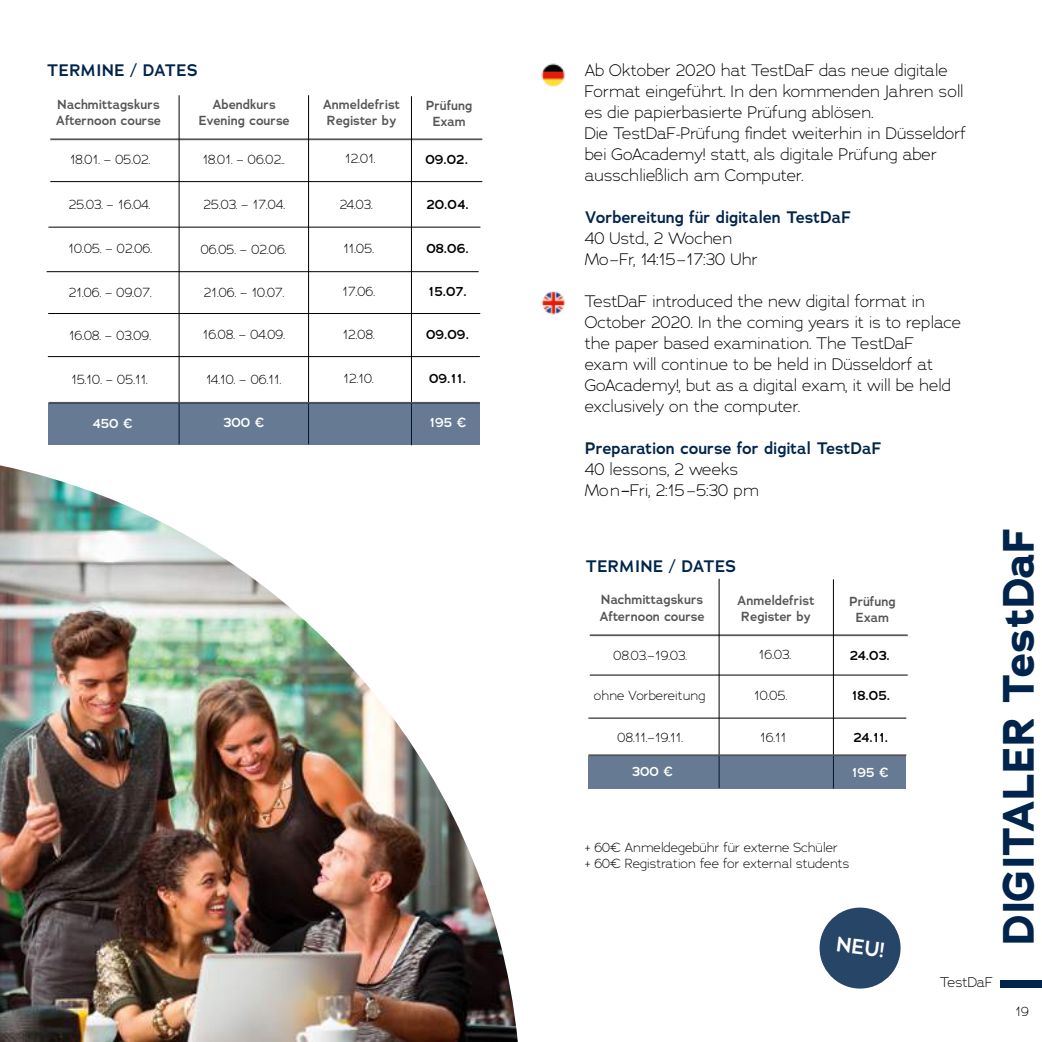
<style>
.page{position:relative;width:1042px;height:1042px;background:#fff}
.page>*{position:absolute;margin:0;border:0;box-sizing:border-box;transform-origin:0 0}
.t1{font:700 43.75px "Adrianna";color:#00244b}
.t2{font:600 21px "Adrianna";color:#fff}
.t3{font:300 16.62px/21px "Adrianna";color:#000}
.t4{font:600 16.62px "Adrianna";color:#00244b}
.t5{font:300 14px "Adrianna";color:#000}
.t6{font:300 13.12px/16.6px "Adrianna";color:#000}
.t7{font:600 13.12px/16.6px "Adrianna";color:#565655}
.t8{font:600 13.12px "Adrianna";color:#000}
.t9{font:600 13.12px "Adrianna";color:#fff}
.s1{font-weight:400}
</style>
<div class="page">
<hr style="left:50px;top:138px;width:432px;height:2px;background:#565655">
<hr style="left:50px;top:181px;width:432px;height:1px;background:#000">
<hr style="left:179px;top:95px;width:1px;height:349px;background:#000">
<hr style="left:308px;top:95px;width:1px;height:349px;background:#000">
<hr style="left:48px;top:227px;width:432px;height:1px;background:#000">
<hr style="left:411px;top:96px;width:1px;height:349px;background:#000">
<hr style="left:47px;top:271px;width:432px;height:1px;background:#000">
<hr style="left:49px;top:402px;width:431px;height:2px;background:#565655">
<hr style="left:48px;top:313px;width:432px;height:1px;background:#000">
<hr style="left:48px;top:356px;width:432px;height:1px;background:#000">
<div style="left:1000px;top:980px;width:42px;height:8px;background:#00244b"></div>
<img style="left:541px;top:63px;width:24px;height:24px">
<img style="left:541px;top:291px;width:24px;height:24px">
<img style="left:0;top:465px;width:518px;height:577px">
<hr style="left:590px;top:634px;width:317px;height:2px;background:#565655">
<hr style="left:590px;top:674px;width:317px;height:1px;background:#000">
<hr style="left:718px;top:579px;width:1px;height:209px;background:#000">
<hr style="left:588px;top:718px;width:318px;height:1px;background:#000">
<hr style="left:833px;top:579px;width:1px;height:209px;background:#000">
<hr style="left:588px;top:754px;width:318px;height:2px;background:#565655">
<svg style="left:819px;top:907px;width:82px;height:82px"></svg>
<div style="left:588px;top:756px;width:318px;height:33px;background:#667b93"></div>
<div style="left:49px;top:403px;width:431px;height:42px;background:#667b93"></div>
<p class="t4" style="left:47px;top:60px;width:153px">TERMINE / DATES</p>
<p class="t7" style="left:56px;top:96px;width:107px">Nachmittagskurs<br>Afternoon course</p>
<p class="t6" style="left:70px;top:150px;width:82px">18.01. – 05.02.</p>
<p class="t6" style="left:69px;top:196px;width:83px">25.03. – 16.04.</p>
<p class="t7" style="left:198px;top:96px;width:93px;text-align:center">Abendkurs<br>Evening course</p>
<p class="t6" style="left:203px;top:151px;width:84px">18.01. – 06.02..</p>
<p class="t6" style="left:203px;top:196px;width:83px">25.03. – 17.04.</p>
<p class="t7" style="left:323px;top:96px;width:79px">Anmeldefrist<br>Register by</p>
<p class="t6" style="left:345px;top:150px;width:32px">12.01.</p>
<p class="t6" style="left:340px;top:196px;width:34px">24.03.</p>
<p class="t6" style="left:69px;top:240px;width:85px">10.05. – 02.06.</p>
<p class="t6" style="left:201px;top:240px;width:87px">06.05. – 02.06.</p>
<p class="t6" style="left:343px;top:240px;width:32px">11.05.</p>
<p class="t6" style="left:69px;top:284px;width:84px">21.06. – 09.07.</p>
<p class="t6" style="left:204px;top:283px;width:82px">21.06. – 10.07.</p>
<p class="t6" style="left:342px;top:283px;width:34px">17.06.</p>
<p class="t6" style="left:69px;top:327px;width:84px">16.08. – 03.09.</p>
<p class="t6" style="left:203px;top:326px;width:84px">16.08. – 04.09.</p>
<p class="t6" style="left:343px;top:326px;width:34px">12.08.</p>
<p class="t6" style="left:71px;top:371px;width:78px">15.10. – 05.11.</p>
<p class="t6" style="left:206px;top:370px;width:77px">14.10. – 06.11.</p>
<p class="t6" style="left:343px;top:369px;width:32px">12.10.</p>
<p class="t7" style="left:426px;top:97px;width:48px;text-align:center">Prüfung<br>Exam</p>
<p class="t8" style="left:425px;top:151px;width:44px">09.02.</p>
<p class="t8" style="left:426px;top:196px;width:44px">20.04.</p>
<p class="t8" style="left:426px;top:240px;width:44px">08.06.</p>
<p class="t8" style="left:428px;top:283px;width:40px">15.07.</p>
<p class="t8" style="left:426px;top:326px;width:44px">09.09.</p>
<p class="t8" style="left:429px;top:369px;width:38px">09.11.</p>
<p class="t9" style="left:92px;top:415px;width:42px">450 €</p>
<p class="t9" style="left:223px;top:414px;width:42px">300 €</p>
<p class="t9" style="left:429px;top:414px;width:38px">195 €</p>
<p class="t3" style="left:585px;top:60px;width:383px">Ab Oktober 2020 hat TestDaF das neue digitale Format eingeführt. In den kommenden Jahren soll es die papierbasierte Prüfung ablösen.<br>Die TestDaF-Prüfung findet weiterhin in Düsseldorf bei GoAcademy! statt, als digitale Prüfung aber ausschließlich am Computer.</p>
<p class="t4" style="left:585px;top:207px;width:268px">Vorbereitung für digitalen TestDaF</p>
<p class="t3" style="left:585px;top:228px;width:174px">40 Ustd., 2 Wochen<br>Mo–Fr, 14:15–17:30 Uhr</p>
<p class="t3" style="left:585px;top:291px;width:378px">TestDaF introduced the new digital format in October 2020. In the coming years it is to replace the paper based examination. The TestDaF exam will continue to be held in Düsseldorf at GoAcademy!, but as a digital exam, it will be held exclusively on the computer.</p>
<p class="t4" style="left:585px;top:438px;width:298px">Preparation course for digital TestDaF</p>
<p class="t3" style="left:585px;top:459px;width:176px">40 lessons, 2 weeks<br>Mon<span class="s1">–</span>Fri, 2:15–5:30 pm</p>
<p class="t4" style="left:585px;top:555px;width:153px">TERMINE / DATES</p>
<p class="t7" style="left:599px;top:591px;width:107px">Nachmittagskurs<br>Afternoon course</p>
<p class="t7" style="left:737px;top:592px;width:79px">Anmeldefrist<br>Register by</p>
<p class="t6" style="left:613px;top:646px;width:75px">08.03.–19.03.</p>
<p class="t6" style="left:594px;top:687px;width:113px">ohne Vorbereitung</p>
<p class="t6" style="left:759px;top:646px;width:34px">16.03.</p>
<p class="t6" style="left:754px;top:687px;width:35px">10.05.</p>
<p class="t6" style="left:617px;top:728px;width:67px">08.11.–19.11.</p>
<p class="t6" style="left:760px;top:728px;width:28px">16.11</p>
<p class="t7" style="left:849px;top:593px;width:48px;text-align:center">Prüfung<br>Exam</p>
<p class="t8" style="left:850px;top:646px;width:41px">24.03.</p>
<p class="t8" style="left:851px;top:687px;width:40px">18.05.</p>
<p class="t8" style="left:853px;top:729px;width:36px">24.11.</p>
<p class="t9" style="left:632px;top:763px;width:42px">300 €</p>
<p class="t9" style="left:851px;top:764px;width:38px">195 €</p>
<p class="t6" style="left:585px;top:838px;width:266px">+ 60€ Anmeldegebühr für externe Schüler<br>+ 60€ Registration fee for external students</p>
<p class="t2" style="left:838px;top:930px;width:50px;rotate:7deg">NEU!</p>
<h1 class="t1" style="left:989px;top:945px;width:419px;rotate:-90deg">DIGITALER TestDaF</h1>
<p class="t5" style="left:940px;top:973px;width:54px">TestDaF</p>
<p class="t6" style="left:1015px;top:1003px;width:15px">19</p>
</div>
